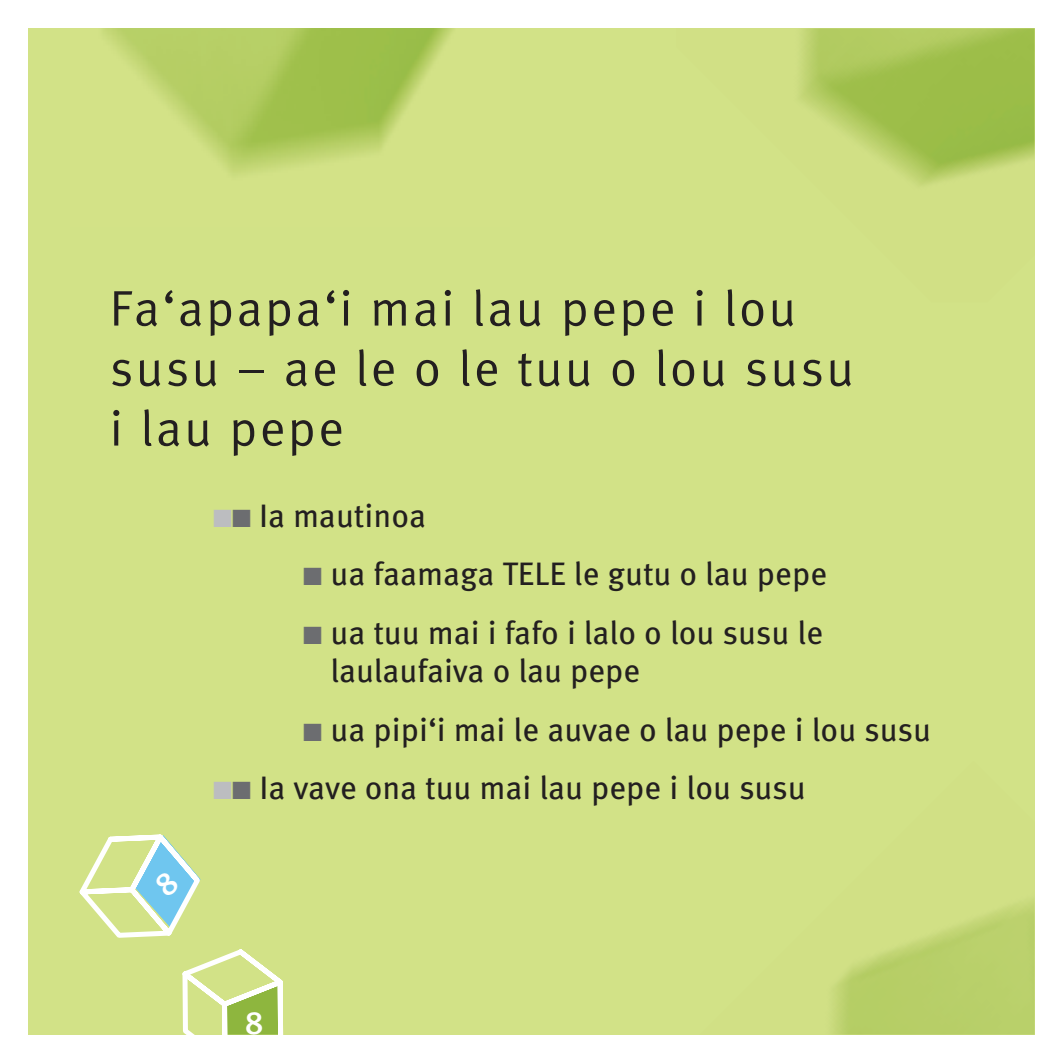
<style>
.page{position:relative;width:1063px;height:1063px;background:#fff}
.page>*{position:absolute;margin:0;border:0;box-sizing:border-box;transform-origin:0 0}
.t1{font:50px/60px "Meta Normal LFNZ";letter-spacing:.05em;color:#231f20}
.t2{font:32.5px/37.5px "Meta Pro";color:#231f20}
.t3{font:32.5px "Meta Medium LF";color:#fff}
.s1{color:#bcbdc0}
.s2{color:#6c6d70}
</style>
<div class="page">
<div style="left:28px;top:28px;width:1007px;height:1007px;background:#d2e287"></div>
<img style="left:832px;top:900px;width:203px;height:135px">
<svg style="left:79px;top:834px;width:205px;height:201px"></svg>
<h1 class="t1" style="left:110px;top:278px;width:746px">Fa‘apapa‘i mai lau pepe i lou susu – ae le o le tuu o lou susu i lau pepe</h1>
<p class="t2" style="left:213px;top:495px;width:214px"><span class="s1">■</span><span class="s2">■</span> Ia mautinoa</p>
<p class="t2" style="left:303px;top:553px;width:525px"><span class="s2">■</span> ua faamaga TELE le gutu o lau pepe</p>
<p class="t2" style="left:331px;top:612px;width:494px;text-indent:-27px"><span class="s2">■</span> ua tuu mai i fafo i lalo o lou susu le laulaufaiva o lau pepe</p>
<p class="t2" style="left:303px;top:708px;width:629px"><span class="s2">■</span> ua pipi‘i mai le auvae o lau pepe i lou susu</p>
<p class="t2" style="left:213px;top:767px;width:594px"><span class="s1">■</span><span class="s2">■</span> Ia vave ona tuu mai lau pepe i lou susu</p>
<p class="t3" style="left:245px;top:1004px;width:20px">8</p>
</div>
